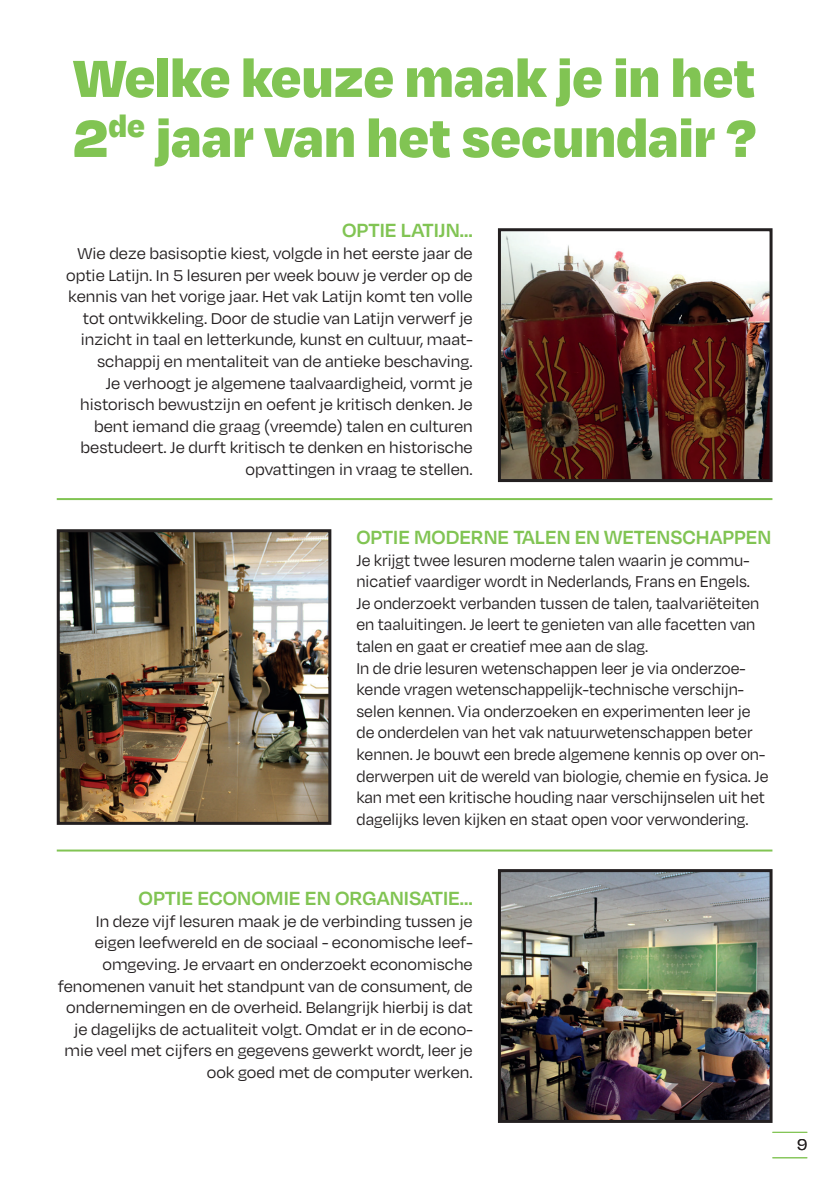
<style>
.page{position:relative;width:840px;height:1191px;background:#fff}
.page>*{position:absolute;margin:0;border:0;box-sizing:border-box;transform-origin:0 0}
.t1{font:900 60px/60px "Degular";color:#81c453}
.t2{font:600 22px "Degular";color:#81c453}
.t3{font:18px/21.6px "Degular";color:#231f20;text-align:right}
.t4{font:18px/21.6px "Degular";color:#231f20;scale:.96 1}
</style>
<div class="page">
<hr style="left:772px;top:1131px;width:34px;height:1px;background:#81c453">
<hr style="left:772px;top:1157px;width:34px;height:1px;background:#81c453">
<hr style="left:57px;top:498px;width:715px;height:2px;background:#81c453">
<hr style="left:57px;top:849px;width:715px;height:2px;background:#81c453">
<img style="left:501px;top:232px;width:267px;height:246px">
<div style="left:497px;top:228px;width:275px;height:254px;border:3px solid #231f20"></div>
<img style="left:501px;top:873px;width:267px;height:246px">
<div style="left:497px;top:869px;width:275px;height:254px;border:3px solid #231f20"></div>
<img style="left:61px;top:533px;width:266px;height:288px">
<div style="left:57px;top:529px;width:274px;height:296px;border:3px solid #231f20"></div>
<h1 class="t1" style="left:73px;top:45px;width:683px">Welke keuze maak je in het<br>2<sup>de</sup> jaar van het secundair ?</h1>
<p class="t2" style="left:342px;top:217px;width:132px">OPTIE LATIJN…</p>
<p class="t3" style="left:66px;top:242px;width:408px">Wie deze basisoptie kiest, volgde in het eerste jaar de optie Latijn. In 5 lesuren per week bouw je verder op de kennis van het vorige jaar. Het vak Latijn komt ten volle tot ontwikkeling. Door de studie van Latijn verwerf je inzicht in taal en letterkunde, kunst en cultuur, maat&shy;schappij en mentaliteit van de antieke beschaving.<br>Je verhoogt je algemene taalvaardigheid, vormt je historisch bewustzijn en oefent je kritisch denken. Je bent iemand die graag (vreemde) talen en culturen bestudeert. Je durft kritisch te denken en historische opvattingen in vraag te stellen.</p>
<p class="t2" style="left:356px;top:523px;width:416px">OPTIE MODERNE TALEN EN WETENSCHAPPEN</p>
<p class="t4" style="left:356px;top:548px;width:430px">Je krijgt twee lesuren moderne talen waarin je commu&shy;nicatief vaardiger wordt in Nederlands, Frans en Engels.<br>Je onderzoekt verbanden tussen de talen, taalvariëteiten en taaluitingen. Je leert te genieten van alle facetten van talen en gaat er creatief mee aan de slag.<br>In de drie lesuren wetenschappen leer je via onderzoe&shy;kende vragen wetenschappelijk-technische verschijn&shy;selen kennen. Via onderzoeken en experimenten leer je de onderdelen van het vak natuurwetenschappen beter kennen. Je bouwt een brede algemene kennis op over on&shy;derwerpen uit de wereld van biologie, chemie en fysica. Je kan met een kritische houding naar verschijnselen uit het dagelijks leven kijken en staat open voor verwondering.</p>
<p class="t2" style="left:138px;top:884px;width:335px">OPTIE ECONOMIE EN ORGANISATIE…</p>
<p class="t3" style="left:58px;top:909px;width:416px">In deze vijf lesuren maak je de verbinding tussen je eigen leefwereld en de sociaal - economische leef&shy;omgeving. Je ervaart en onderzoekt economische fenomenen vanuit het standpunt van de consument, de ondernemingen en de overheid. Belangrijk hierbij is dat je dagelijks de actualiteit volgt. Omdat er in de econo&shy;mie veel met cijfers en gegevens gewerkt wordt, leer je ook goed met de computer werken.</p>
<p class="t3" style="left:796px;top:1132px;width:12px">9</p>
</div>
